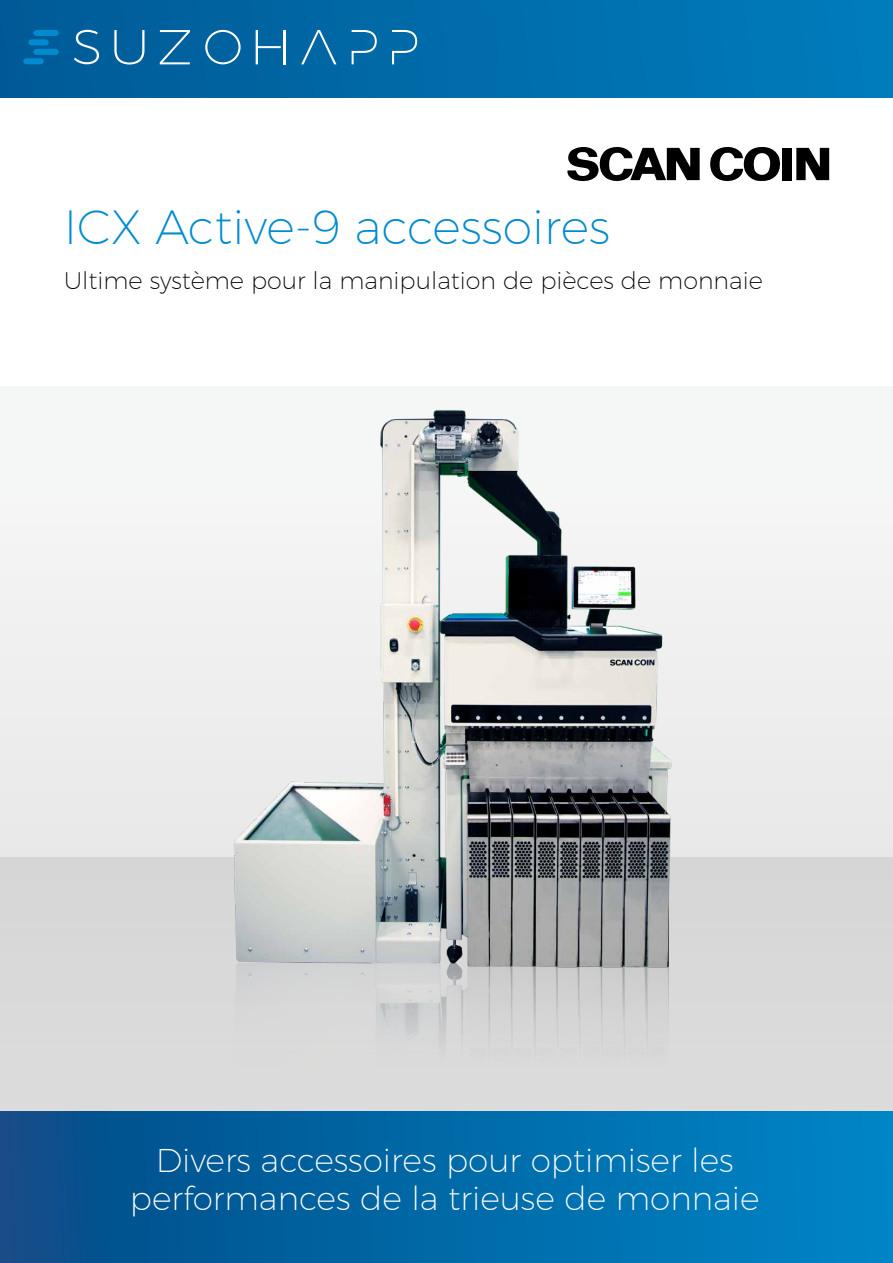
<style>
.page{position:relative;width:893px;height:1263px;background:#fff}
.page>*{position:absolute;margin:0;border:0;box-sizing:border-box;transform-origin:0 0}
.t1{font:200 48px "Montserrat";color:#008bd0}
.t2{font:200 33px/37.5px "Montserrat";color:#fff;text-align:center}
.t3{font:200 24px "Montserrat";color:#000}
</style>
<div class="page">
<div style="left:0;top:0;width:893px;height:98px;background:linear-gradient(to right,#015b96,#007cbd)"></div>
<div style="left:33px;top:49px;width:26px;height:6px;background:#008bd0;border-radius:3px"></div>
<div style="left:23px;top:58px;width:21px;height:6px;background:#008bd0;border-radius:3px"></div>
<div style="left:33px;top:30px;width:26px;height:6px;background:#008bd0;border-radius:3px"></div>
<svg style="left:28px;top:39px;width:21px;height:6px"></svg>
<svg style="left:114px;top:30px;width:30px;height:34px"></svg>
<svg style="left:160px;top:30px;width:30px;height:34px"></svg>
<svg style="left:205px;top:30px;width:36px;height:34px"></svg>
<hr style="left:284px;top:30px;width:2px;height:34px;background:#fff">
<svg style="left:301px;top:30px;width:35px;height:34px"></svg>
<svg style="left:352px;top:30px;width:25px;height:34px"></svg>
<svg style="left:74px;top:30px;width:25px;height:34px"></svg>
<svg style="left:256px;top:30px;width:25px;height:34px"></svg>
<svg style="left:392px;top:30px;width:25px;height:34px"></svg>
<div style="left:783px;top:148px;width:9px;height:32px;background:#000"></div>
<svg style="left:796px;top:148px;width:33px;height:32px"></svg>
<svg style="left:567px;top:147px;width:133px;height:35px"></svg>
<svg style="left:710px;top:147px;width:71px;height:35px"></svg>
<div style="left:0;top:387px;width:893px;height:811px;background:#f1f1f2"></div>
<div style="left:0;top:858px;width:893px;height:340px;background:#dad9da"></div>
<svg style="left:0;top:1111px;width:893px;height:152px"></svg>
<img style="left:376px;top:987px;width:293px;height:53px">
<img style="left:228px;top:410px;width:452px;height:577px">
<h1 class="t1" style="left:64px;top:198px;width:548px">ICX Active-9 accessoires</h1>
<p class="t3" style="left:64px;top:266px;width:701px">Ultime système pour la manipulation de pièces de monnaie</p>
<p class="t2" style="left:130px;top:1141px;width:631px">Divers accessoires pour optimiser les performances de la trieuse de monnaie</p>
</div>
